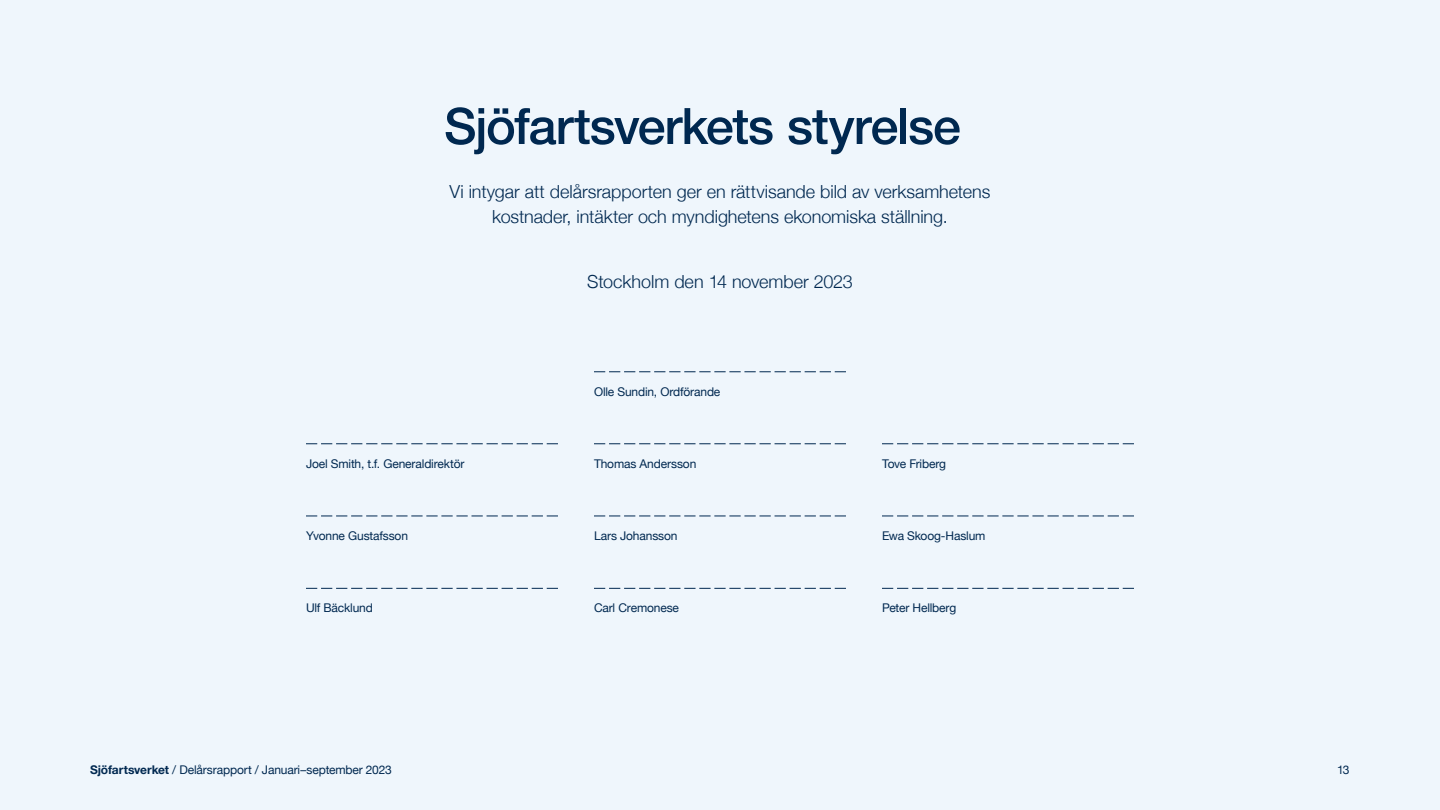
<style>
.page{position:relative;width:1440px;height:810px;background:#eff6fc}
.page>*{position:absolute;margin:0;border:0;box-sizing:border-box;transform-origin:0 0}
.Rubrik_1{font:500 50.25px "Helvetica Neue";letter-spacing:-.025em;color:#002850}
.Ingress{font:300 18px/25.1px "Helvetica Neue";letter-spacing:-.005em;color:#002850;text-align:center}
.Brödtext{font:12px "Helvetica Neue";letter-spacing:-.01em;color:#002850}
.s1{font-weight:700}
</style>
<div class="page">
<svg style="left:306px;top:516px;width:252px;height:1px"></svg>
<svg style="left:306px;top:588px;width:252px;height:1px"></svg>
<svg style="left:306px;top:444px;width:252px;height:1px"></svg>
<svg style="left:594px;top:516px;width:252px;height:1px"></svg>
<svg style="left:594px;top:588px;width:252px;height:1px"></svg>
<svg style="left:594px;top:444px;width:252px;height:1px"></svg>
<svg style="left:594px;top:372px;width:252px;height:1px"></svg>
<svg style="left:882px;top:516px;width:252px;height:1px"></svg>
<svg style="left:882px;top:588px;width:252px;height:1px"></svg>
<svg style="left:882px;top:444px;width:252px;height:1px"></svg>
<p class="Rubrik_1" style="left:444px;top:86px;width:518px">Sjöfartsverkets styrelse</p>
<p class="Ingress" style="left:450px;top:178px;width:542px">Vi intygar att delårsrapporten ger en rättvisande bild av verksamhetens kostnader, intäkter och myndighetens ekonomiska ställning.</p>
<p class="Ingress" style="left:587px;top:268px;width:267px">Stockholm den 14 november 2023</p>
<p class="Brödtext" style="left:594px;top:383px;width:128px">Olle Sundin, Ordförande</p>
<p class="Brödtext" style="left:306px;top:455px;width:160px">Joel Smith, t.f. Generaldirektör</p>
<p class="Brödtext" style="left:594px;top:455px;width:104px">Thomas Andersson</p>
<p class="Brödtext" style="left:882px;top:455px;width:66px">Tove Friberg</p>
<p class="Brödtext" style="left:306px;top:527px;width:104px">Yvonne Gustafsson</p>
<p class="Brödtext" style="left:594px;top:527px;width:85px">Lars Johansson</p>
<p class="Brödtext" style="left:882px;top:527px;width:105px">Ewa Skoog-Haslum</p>
<p class="Brödtext" style="left:306px;top:599px;width:68px">Ulf Bäcklund</p>
<p class="Brödtext" style="left:594px;top:599px;width:87px">Carl Cremonese</p>
<p class="Brödtext" style="left:882px;top:599px;width:76px">Peter Hellberg</p>
<p class="Brödtext" style="left:90px;top:761px;width:303px"><span class="s1">Sjöfartsverket</span> / Delårsrapport / Januari–september 2023</p>
<p class="Brödtext" style="left:1337px;top:761px;width:14px">13</p>
</div>
